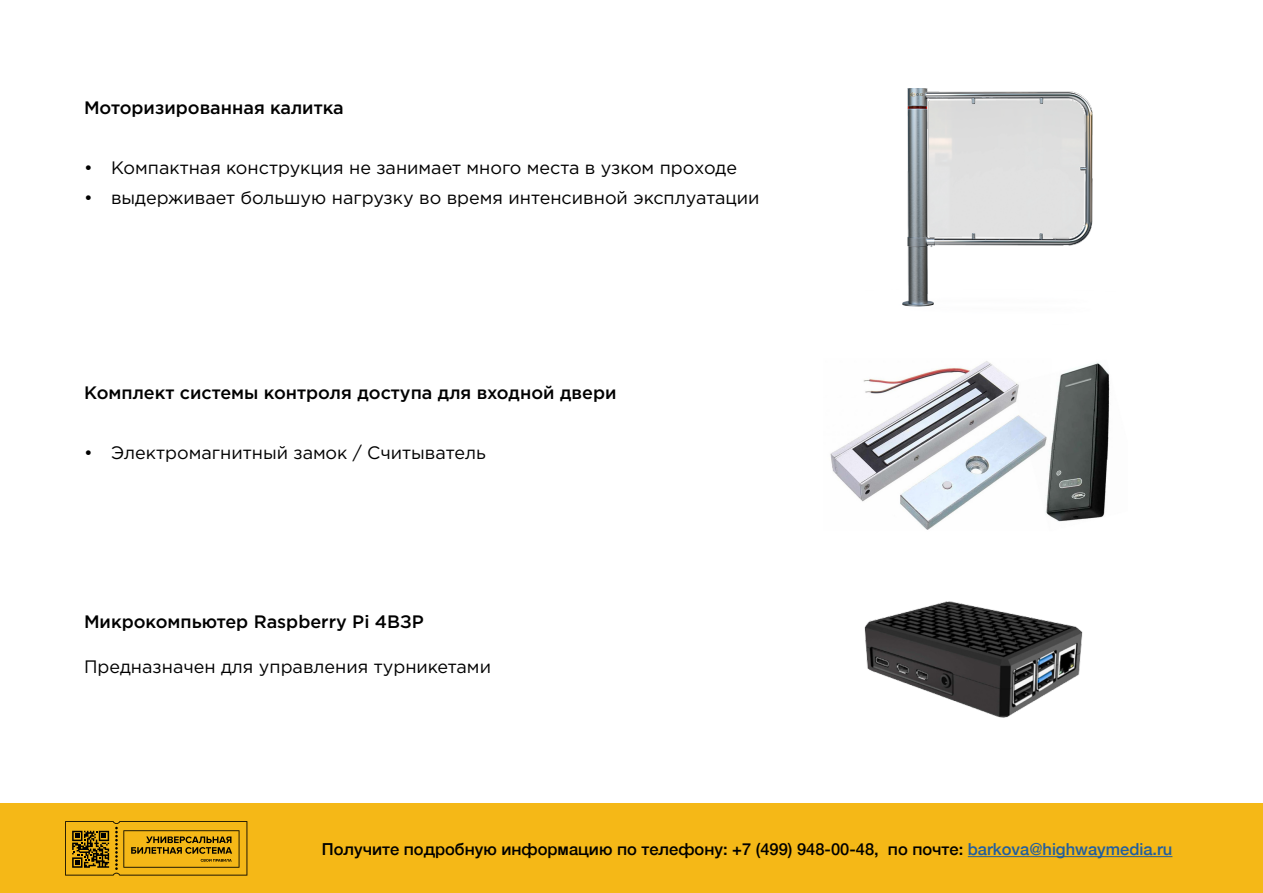
<style>
.page{position:relative;width:1263px;height:893px;background:#fff}
.page>*{position:absolute;margin:0;border:0;box-sizing:border-box;transform-origin:0 0}
.t1{font:18px "Gotham Pro";color:#000}
.t2{font:500 18px "Gotham Pro";color:#000}
.t3{font:500 16.5px "Helvetica Neue";color:#000}
.s1{color:#215e9e}
</style>
<div class="page">
<div style="left:0;top:804px;width:1263px;height:89px;background:#f5b817"></div>
<hr style="left:968px;top:856px;width:204px;height:1px;background:#215e9e">
<svg style="left:65px;top:821px;width:182px;height:54px"></svg>
<img style="left:830px;top:361px;width:280px;height:169px">
<img style="left:864px;top:602px;width:218px;height:115px">
<img style="left:902px;top:89px;width:191px;height:218px">
<p class="t2" style="left:84px;top:98px;width:261px">Моторизированная калитка</p>
<p class="t1" style="left:84px;top:158px;width:654px">• Компактная конструкция не занимает много места в узком проходе</p>
<p class="t1" style="left:84px;top:188px;width:677px">• выдерживает большую нагрузку во время интенсивной эксплуатации</p>
<p class="t2" style="left:84px;top:382px;width:534px">Комплект системы контроля доступа для входной двери</p>
<p class="t1" style="left:84px;top:442px;width:403px">• Электромагнитный замок / Считыватель</p>
<p class="t2" style="left:84px;top:612px;width:341px">Микрокомпьютер Raspberry Pi 4ВЗР</p>
<p class="t1" style="left:84px;top:657px;width:408px">Предназначен для управления турникетами</p>
<p class="t3" style="left:322px;top:836px;width:852px">Получите подробную информацию по телефону: +7 (499) 948-00-48, по почте: <span class="s1">barkova@highwaymedia.ru</span></p>
</div>
